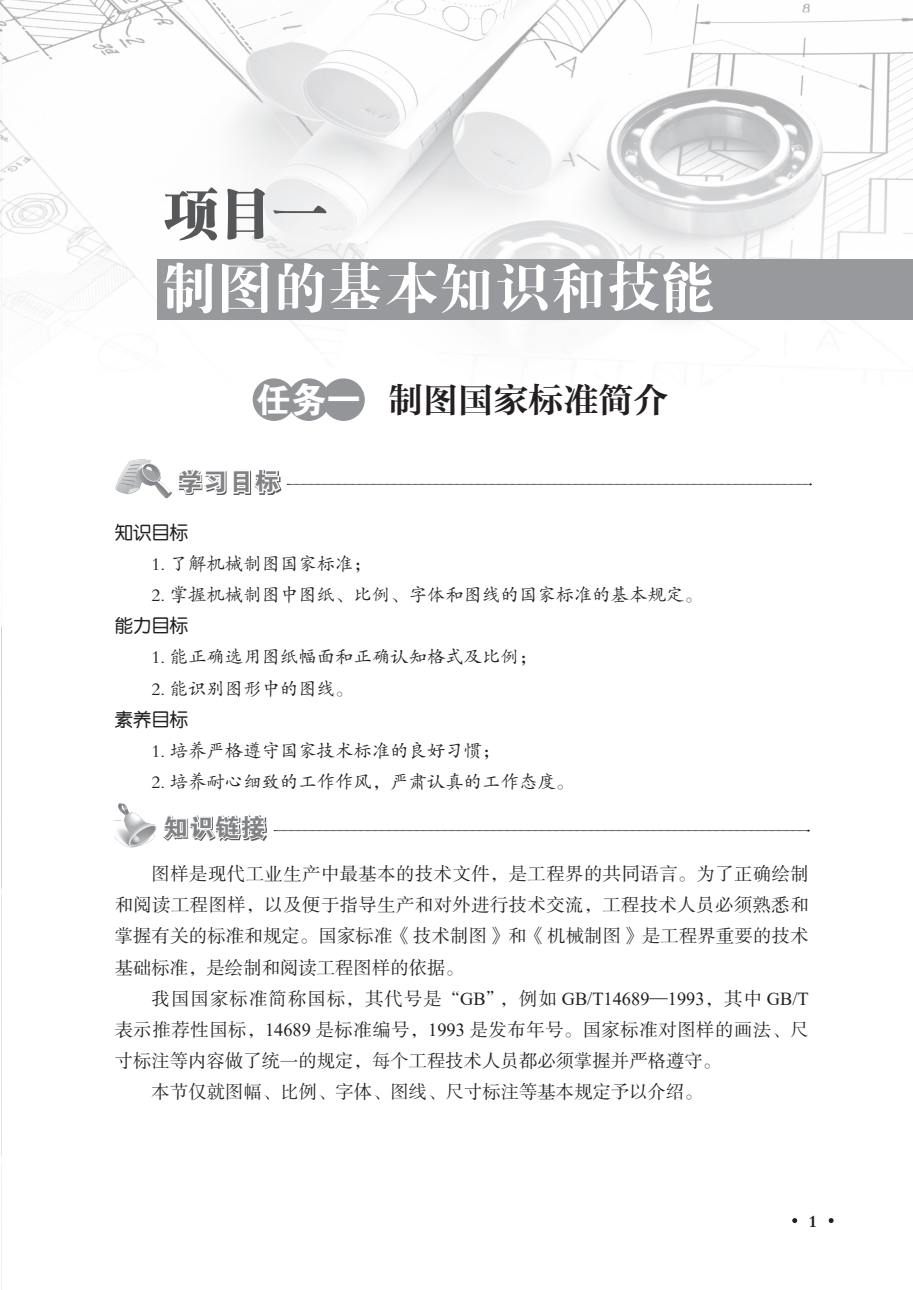
<style>
.page{position:relative;width:913px;height:1290px;background:#fff}
.page>*{position:absolute;margin:0;border:0;box-sizing:border-box;transform-origin:0 0}
.项目一{font:55.3px "FZDBSJW GB1 0";color:#fff}
.项目一上{font:54.25px "FZCSJW GB1 0";color:#57585a}
._1111{font:35px "FZZYSK1 GBK1 0";color:#231f20}
.t1{font:35px "FZDHTJW GB1 0";color:#fff}
.t2{font:24.5px "FZDHTJW GB1 0";letter-spacing:.05em;color:#808285}
.zw{font:18.38px/31.2px "FZSSK GBK1 0";color:#231f20;text-align:justify}
.知识目标_K{font:18.38px "FZKTK GBK1 0";color:#231f20}
.知识目标{font:18.38px "FZY3 JW GB1 0";color:#231f20}
._5图说{font:17.5px "FZDBSJW GB1 0";color:#231f20}
.s1{font-family:"Times New Roman"}
</style>
<div class="page">
<img style="left:1px;top:0;width:912px;height:382px">
<svg style="left:828px;top:1218px;width:5px;height:5px"></svg>
<svg style="left:792px;top:1218px;width:5px;height:5px"></svg>
<div style="left:157px;top:259px;width:756px;height:61px;background:#97999c"></div>
<svg style="left:179px;top:469px;width:632px;height:26px"></svg>
<img style="left:115px;top:459px;width:57px;height:40px">
<svg style="left:163px;top:815px;width:646px;height:26px"></svg>
<img style="left:115px;top:803px;width:42px;height:45px">
<div style="left:253px;top:378px;width:42px;height:43px;background:#939598;border-radius:50%"></div>
<div style="left:287px;top:378px;width:43px;height:43px;background:#939598;border-radius:50%"></div>
<div style="left:322px;top:378px;width:43px;height:43px;background:#939598;border-radius:50%"></div>
<img style="left:0;top:0;width:1px;height:292px">
<p class="项目一上" style="left:164px;top:183px;width:164px">项目一</p>
<p class="项目一" style="left:162px;top:259px;width:555px">制图的基本知识和技能</p>
<p class="t1" style="left:256px;top:381px;width:106px">任务一</p>
<p class="_1111" style="left:388px;top:381px;width:282px">制图国家标准简介</p>
<p class="t2" style="left:177px;top:468px;width:103px">学习目标</p>
<p class="知识目标" style="left:115px;top:522px;width:75px">知识目标</p>
<p class="知识目标_K" style="left:152px;top:554px;width:222px">1. 了解机械制图国家标准；</p>
<p class="知识目标_K" style="left:152px;top:585px;width:553px">2. 掌握机械制图中图纸、比例、字体和图线的国家标准的基本规定。</p>
<p class="知识目标" style="left:115px;top:616px;width:75px">能力目标</p>
<p class="知识目标_K" style="left:152px;top:647px;width:387px">1. 能正确选用图纸幅面和正确认知格式及比例；</p>
<p class="知识目标_K" style="left:152px;top:679px;width:203px">2. 能识别图形中的图线。</p>
<p class="知识目标" style="left:115px;top:709px;width:75px">素养目标</p>
<p class="知识目标_K" style="left:152px;top:741px;width:350px">1. 培养严格遵守国家技术标准的良好习惯；</p>
<p class="知识目标_K" style="left:152px;top:772px;width:424px">2. 培养耐心细致的工作作风，严肃认真的工作态度。</p>
<p class="t2" style="left:164px;top:814px;width:103px">知识链接</p>
<p class="zw" style="left:115px;top:859px;width:696px;text-indent:37px">图样是现代工业生产中最基本的技术文件，是工程界的共同语言。为了正确绘制和阅读工程图样，以及便于指导生产和对外进行技术交流，工程技术人员必须熟悉和掌握有关的标准和规定。国家标准《技术制图》和《机械制图》是工程界重要的技术基础标准，是绘制和阅读工程图样的依据。</p>
<p class="zw" style="left:115px;top:984px;width:695px;text-indent:37px">我国国家标准简称国标，其代号是“<span class="s1">GB</span>”，例如 <span class="s1">GB/T14689</span>—<span class="s1">1993</span>，其中 <span class="s1">GB/T</span>表示推荐性国标，<span class="s1">14689</span> 是标准编号，<span class="s1">1993</span> 是发布年号。国家标准对图样的画法、尺寸标注等内容做了统一的规定，每个工程技术人员都必须掌握并严格遵守。</p>
<p class="zw" style="left:152px;top:1077px;width:553px">本节仅就图幅、比例、字体、图线、尺寸标注等基本规定予以介绍。</p>
<p class="_5图说" style="left:808px;top:1211px;width:10px">1</p>
</div>
